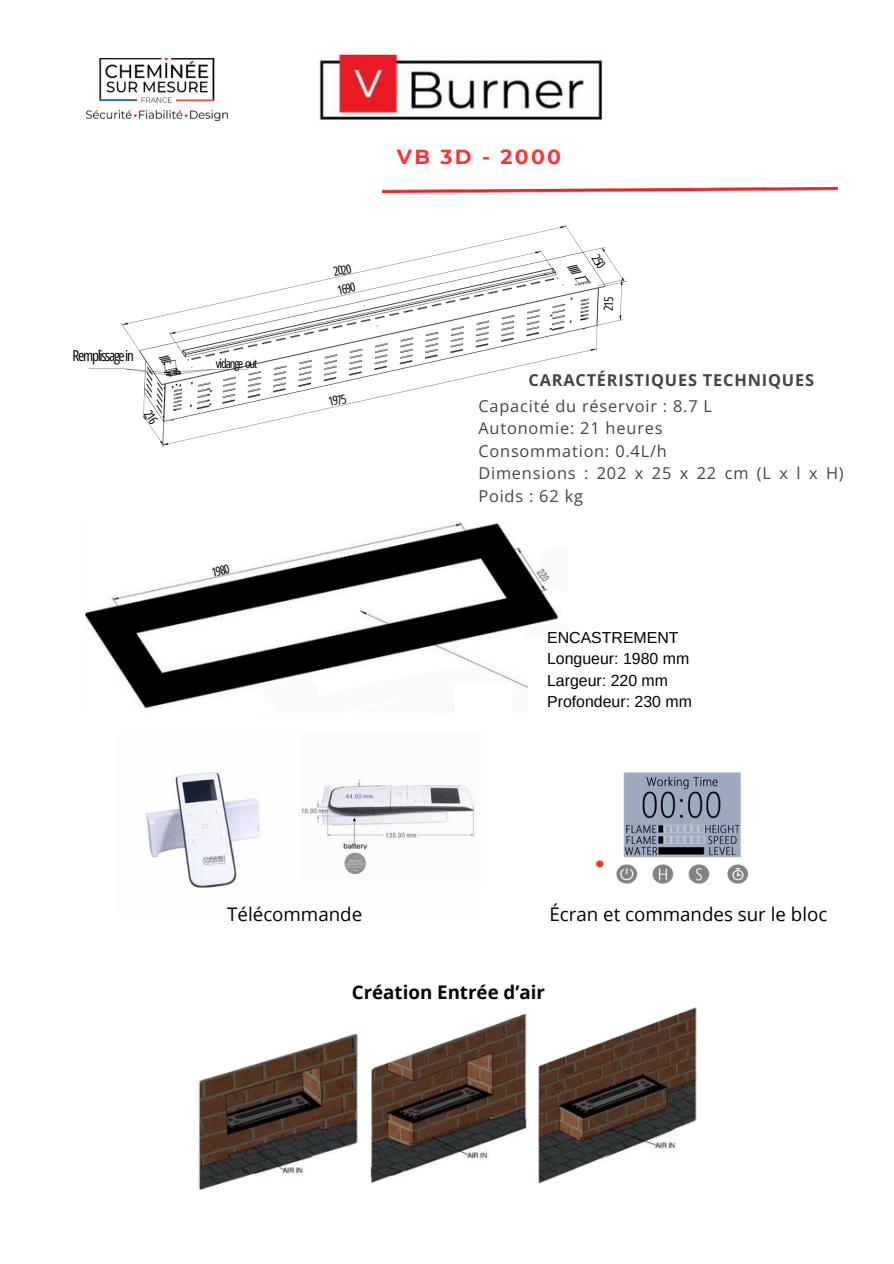
<style>
.page{position:relative;width:894px;height:1264px;background:#fff}
.page>*{position:absolute;margin:0;border:0;box-sizing:border-box;transform-origin:0 0}
.t1{font:700 20.4px "Montserrat";letter-spacing:.115em;color:#ff3131}
.t2{font:18.75px "Open Sans";color:#000}
.t3{font:700 18.75px "Open Sans";color:#000}
.t4{font:16.35px/22.5px "Open Sans";letter-spacing:.05em;color:#444}
.t5{font:700 16.35px "Open Sans";letter-spacing:.05em;color:#444}
.t6{font:15.9px/21.3px "Arimo";color:#000}
.t7{font:15px "Open Sans Condensed";letter-spacing:-.08em;color:#000}
.t8{font:12.6px "Open Sans Condensed";letter-spacing:-.08em;color:#000}
.t9{font:12.45px/18.8px "Open Sans Condensed";color:#000}
</style>
<div class="page">
<img style="left:89px;top:224px;width:538px;height:224px">
<img style="left:86px;top:58px;width:142px;height:62px">
<img style="left:319px;top:54px;width:283px;height:66px">
<img style="left:86px;top:522px;width:473px;height:187px">
<div style="left:528px;top:637px;width:57px;height:94px;background:#fff"></div>
<div style="left:454px;top:684px;width:57px;height:38px;background:#fff"></div>
<svg style="left:183px;top:529px;width:65px;height:50px"></svg>
<img style="left:595px;top:772px;width:154px;height:112px">
<img style="left:198px;top:1007px;width:499px;height:183px">
<img style="left:146px;top:772px;width:329px;height:116px">
<img style="left:201px;top:855px;width:27px;height:11px">
<img style="left:382px;top:188px;width:456px;height:4px">
<svg style="left:143px;top:409px;width:15px;height:15px"></svg>
<svg style="left:603px;top:297px;width:10px;height:13px"></svg>
<svg style="left:591px;top:253px;width:15px;height:16px"></svg>
<p class="t7" style="left:72px;top:345px;width:63px">Remplissagein</p>
<p class="t8" style="left:216px;top:354px;width:43px">vidange out</p>
<h5 class="t9" style="left:210px;top:562px;width:20px;rotate:-12deg">1980</h5>
<p class="t9" style="left:331px;top:262px;width:20px;rotate:-12deg">2020<br>1690</p>
<p class="t9" style="left:326px;top:392px;width:20px;rotate:-12deg">1975</p>
<h5 class="t1" style="left:397px;top:144px;width:165px">VB 3D - 2000</h5>
<h4 class="t5" style="left:528px;top:368px;width:287px">CARACTÉRISTIQUES TECHNIQUES</h4>
<h5 class="t4" style="left:478px;top:394px;width:235px">Capacité du réservoir : 8.7 L<br>Autonomie: 21 heures<br>Consommation: 0.4L/h</h5>
<p class="t4" style="left:478px;top:461px;width:367px">Dimensions : 202 x 25 x 22 cm (L x l x H)<br>Poids : 62 kg</p>
<p class="t6" style="left:547px;top:626px;width:144px">ENCASTREMENT<br>Longueur: 1980 mm<br>Largeur: 220 mm</p>
<p class="t6" style="left:547px;top:690px;width:146px">Profondeur: 230 mm</p>
<p class="t2" style="left:227px;top:901px;width:136px">Télécommande</p>
<h2 class="t2" style="left:549px;top:901px;width:279px">Écran et commandes sur le bloc</h2>
<p class="t3" style="left:352px;top:978px;width:195px">Création Entrée d’air</p>
</div>
